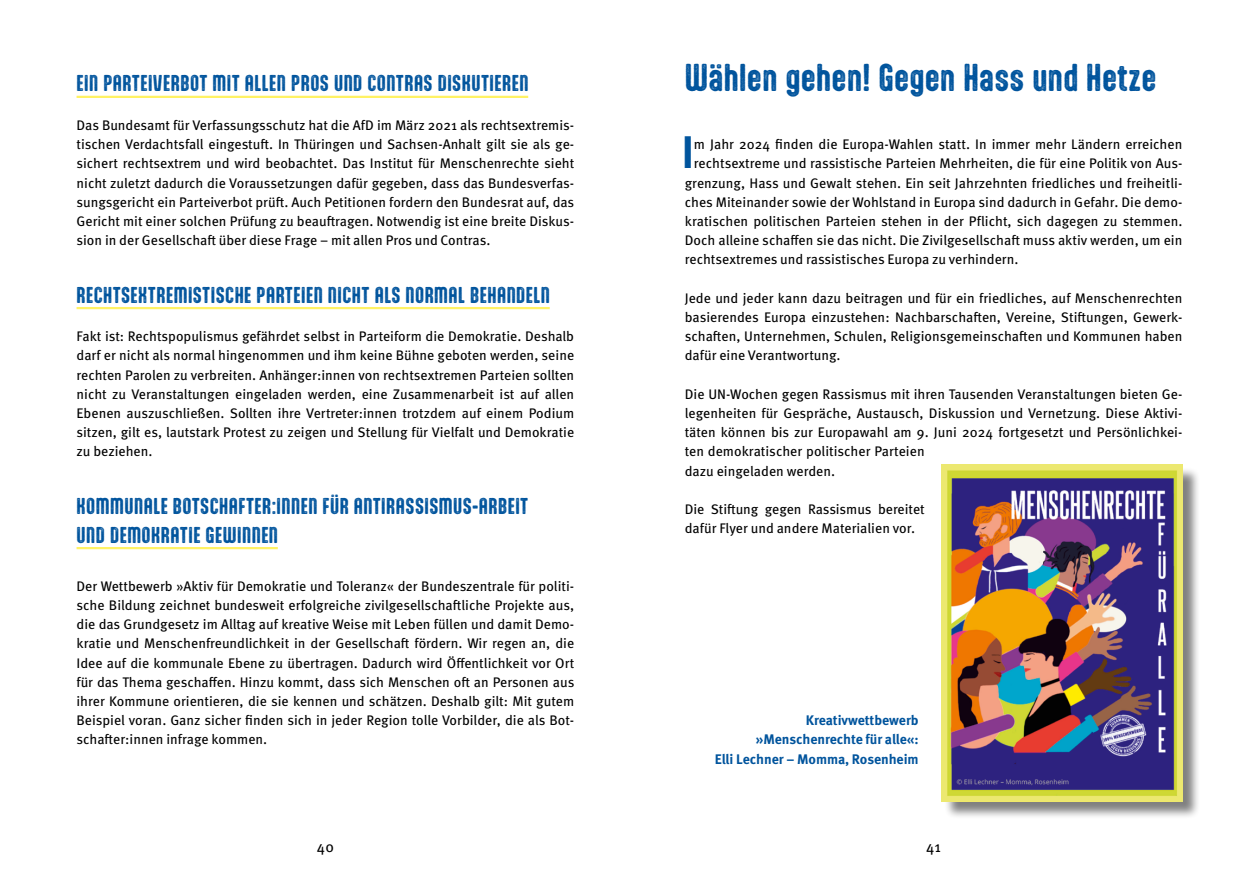
<style>
.page{position:relative;width:1259px;height:893px;background:#fff}
.page>*{position:absolute;margin:0;border:0;box-sizing:border-box;transform-origin:0 0}
._01_Meta_Initial{font:700 45.6px "Meta Pro";color:#00549d;scale:.91 1}
._01_Head_1_Aptly_22{font:33px "Aptly Rust";letter-spacing:.01em;color:#00549d}
._01_Head_3_Aptly_14{font:19.5px/28.8px "Aptly Rust";letter-spacing:.025em;color:#00549d}
._01_Meta_Book_95{font:15px "Meta Pro";color:#000}
._01_Meta_Book_95-2{font:13.8px/19.2px "Meta Pro";color:#000}
._01_Meta_Initial-2{font:13.8px "Meta Pro";color:#000}
._01_Meta_Book_95-3{font:700 13.8px/19.2px "Meta Pro";letter-spacing:-.005em;color:#00549d;text-align:right}
</style>
<div class="page">
<hr style="left:77px;top:96px;width:451px;height:2px;background:#fff264">
<hr style="left:77px;top:307px;width:473px;height:2px;background:#fff264">
<hr style="left:77px;top:547px;width:201px;height:2px;background:#fff264">
<div style="left:944px;top:467px;width:256px;height:353px;background:#000;opacity:.5"></div>
<img style="left:941px;top:465px;width:241px;height:336px">
<p class="_01_Head_3_Aptly_14" style="left:77px;top:69px;width:453px">EIN PARTEIVERBOT MIT ALLEN PROS UND CONTRAS DISKUTIEREN</p>
<p class="_01_Meta_Book_95-2" style="left:77px;top:115px;width:499px">Das Bundesamt für Verfassungsschutz hat die AfD im März 2021 als rechtsextremis&shy;tischen Verdachtsfall eingestuft. In Thüringen und Sachsen-Anhalt gilt sie als ge&shy;sichert rechtsextrem und wird beobachtet. Das Institut für Menschenrechte sieht nicht zuletzt dadurch die Voraussetzungen dafür gegeben, dass das Bundesverfas&shy;sungsgericht ein Parteiverbot prüft. Auch Petitionen fordern den Bundesrat auf, das Gericht mit einer solchen Prüfung zu beauftragen. Notwendig ist eine breite Diskus&shy;sion in der Gesellschaft über diese Frage – mit allen Pros und Contras.</p>
<p class="_01_Head_3_Aptly_14" style="left:77px;top:280px;width:475px">RECHTSEXTREMISTISCHE PARTEIEN NICHT ALS NORMAL BEHANDELN</p>
<p class="_01_Meta_Book_95-2" style="left:77px;top:326px;width:499px;text-align:justify">Fakt ist: Rechtspopulismus gefährdet selbst in Parteiform die Demokratie. Deshalb darf er nicht als normal hingenommen und ihm keine Bühne geboten werden, seine rechten Parolen zu verbreiten. Anhänger:innen von rechtsextremen Parteien sollten nicht zu Veranstaltungen eingeladen werden, eine Zusammenarbeit ist auf allen Ebenen auszuschließen. Sollten ihre Vertreter:innen trotzdem auf einem Podium sitzen, gilt es, lautstark Protest zu zeigen und Stellung für Vielfalt und Demokratie zu beziehen.</p>
<p class="_01_Head_3_Aptly_14" style="left:77px;top:491px;width:453px">KOMMUNALE BOTSCHAFTER:INNEN FÜR ANTIRASSISMUS-ARBEIT<br>UND DEMOKRATIE GEWINNEN</p>
<p class="_01_Meta_Book_95-2" style="left:77px;top:575px;width:499px;text-align:justify">Der Wettbewerb »Aktiv für Demokratie und Toleranz« der Bundeszentrale für politi&shy;sche Bildung zeichnet bundesweit erfolgreiche zivilgesellschaftliche Projekte aus, die das Grundgesetz im Alltag auf kreative Weise mit Leben füllen und damit Demo&shy;kratie und Menschenfreundlichkeit in der Gesellschaft fördern. Wir regen an, die Idee auf die kommunale Ebene zu übertragen. Dadurch wird Öffentlichkeit vor Ort für das Thema geschaffen. Hinzu kommt, dass sich Menschen oft an Personen aus ihrer Kommune orientieren, die sie kennen und schätzen. Deshalb gilt: Mit gutem Beispiel voran. Ganz sicher finden sich in jeder Region tolle Vorbilder, die als Bot&shy;schafter:innen infrage kommen.</p>
<p class="_01_Head_1_Aptly_22" style="left:685px;top:57px;width:473px">Wählen gehen! Gegen Hass und Hetze</p>
<p class="_01_Meta_Initial" style="left:681px;top:117px;width:15px">I</p>
<p class="_01_Meta_Initial-2" style="left:694px;top:134px;width:490px">m Jahr 2024 finden die Europa-Wahlen statt. In immer mehr Ländern erreichen</p>
<p class="_01_Meta_Initial-2" style="left:694px;top:153px;width:490px">rechtsextreme und rassistische Parteien Mehrheiten, die für eine Politik von Aus-</p>
<p class="_01_Meta_Initial-2" style="left:685px;top:172px;width:499px">grenzung, Hass und Gewalt stehen. Ein seit Jahrzehnten friedliches und freiheitli-</p>
<p class="_01_Meta_Initial-2" style="left:685px;top:191px;width:499px">ches Miteinander sowie der Wohlstand in Europa sind dadurch in Gefahr. Die demo-</p>
<p class="_01_Meta_Initial-2" style="left:685px;top:211px;width:499px">kratischen politischen Parteien stehen in der Pflicht, sich dagegen zu stemmen.</p>
<p class="_01_Meta_Initial-2" style="left:685px;top:230px;width:499px">Doch alleine schaffen sie das nicht. Die Zivilgesellschaft muss aktiv werden, um ein</p>
<p class="_01_Meta_Initial-2" style="left:685px;top:249px;width:335px">rechtsextremes und rassistisches Europa zu verhindern.</p>
<p class="_01_Meta_Book_95-2" style="left:685px;top:287px;width:499px;text-align:justify">Jede und jeder kann dazu beitragen und für ein friedliches, auf Menschenrechten basierendes Europa einzustehen: Nachbarschaften, Vereine, Stiftungen, Gewerk&shy;schaften, Unternehmen, Schulen, Religionsgemeinschaften und Kommunen haben dafür eine Verantwortung.</p>
<p class="_01_Meta_Book_95-2" style="left:685px;top:383px;width:499px">Die UN-Wochen gegen Rassismus mit ihren Tausenden Veranstaltungen bieten Ge&shy;legenheiten für Gespräche, Austausch, Diskussion und Vernetzung. Diese Aktivi&shy;täten können bis zur Europawahl am 9. Juni 2024 fortgesetzt und Persönlichkei&shy;ten demokratischer politischer Parteien<br>dazu eingeladen werden.</p>
<p class="_01_Meta_Book_95-2" style="left:685px;top:499px;width:241px">Die Stiftung gegen Rassismus bereitet dafür Flyer und andere Materialien vor.</p>
<p class="_01_Meta_Book_95-3" style="left:756px;top:710px;width:164px">Kreativwettbewerb »Menschenrechte für alle«:</p>
<p class="_01_Meta_Book_95-3" style="left:715px;top:748px;width:205px">Elli Lechner – Momma, Rosenheim</p>
<p class="_01_Meta_Book_95" style="left:317px;top:835px;width:19px">40</p>
<p class="_01_Meta_Book_95" style="left:926px;top:835px;width:16px">41</p>
</div>
